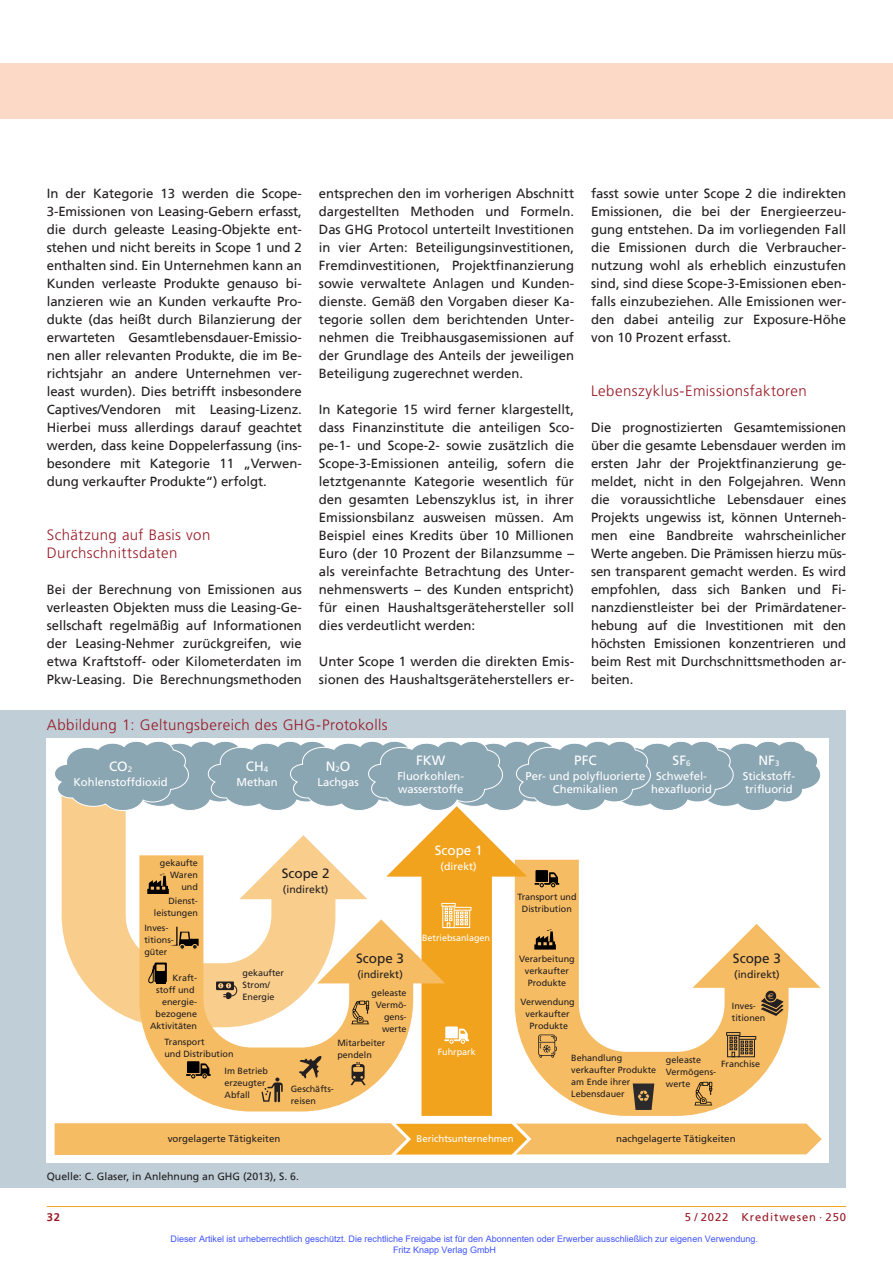
<style>
.page{position:relative;width:893px;height:1263px;background:#fff}
.page>*{position:absolute;margin:0;border:0;box-sizing:border-box;transform-origin:0 0}
.t1{font:300 15px/18px "Frutiger";letter-spacing:.025em;color:#981a26}
.t2{font:13.5px "Frutiger";color:#fff}
.t3{font:13.5px "Frutiger";color:#231f20}
.t4{font:13.2px/18px "Frutiger";color:#231f20;text-align:justify}
.t5{font:11.25px/12.8px "Frutiger";color:#fff}
.t6{font:11.25px "Frutiger";letter-spacing:.08em;color:#981a26}
.t7{font:700 11.25px "Frutiger";color:#981a26}
.t8{font:10.5px "Frutiger";color:#231f20}
.t9{font:10.5px "Frutiger";color:#fff}
.t10{font:9.75px "Frutiger";color:#231f20}
.t11{font:9.75px "Frutiger";color:#fff}
.t12{font:9px/12px "Frutiger";color:#231f20}
.t13{font:9px/10.8px "Arial";color:#4054ff}
.t14{font:9px "Frutiger";color:#fff}
.t15{font:8.1px "Euro Sans";color:#f6bc63}
</style>
<div class="page">
<hr style="left:47px;top:1206px;width:799px;height:1px;background:#f1a31e">
<div style="left:0;top:64px;width:893px;height:55px;background:#fcd9c7"></div>
<div style="left:0;top:710px;width:846px;height:478px;background:#bfced7"></div>
<div style="left:47px;top:738px;width:782px;height:425px;background:#fff"></div>
<svg style="left:55px;top:1123px;width:767px;height:32px;background:#f5bb5f"></svg>
<svg style="left:55px;top:741px;width:766px;height:375px"></svg>
<p class="t4" style="left:47px;top:185px;width:257px">In der Kategorie 13 werden die Scope-3-Emissionen von Leasing-Gebern erfasst, die durch geleaste Leasing-Objekte ent&shy;stehen und nicht bereits in Scope 1 und 2 enthalten sind. Ein Unternehmen kann an Kunden verleaste Produkte genauso bi&shy;lanzieren wie an Kunden verkaufte Pro&shy;dukte (das heißt durch Bilanzierung der erwarteten Gesamtlebensdauer-Emissio&shy;nen aller relevanten Produkte, die im Be&shy;richtsjahr an andere Unternehmen ver&shy;least wurden). Dies betrifft insbesondere Captives/Vendoren mit Leasing-Lizenz.<br>Hierbei muss allerdings darauf geachtet werden, dass keine Doppelerfassung (ins&shy;besondere mit Kategorie 11 „Verwen&shy;dung verkaufter Produkte“) erfolgt.</p>
<p class="t1" style="left:47px;top:526px;width:165px">Schätzung auf Basis von<br>Durchschnittsdaten</p>
<p class="t4" style="left:47px;top:581px;width:257px">Bei der Berechnung von Emissionen aus verleasten Objekten muss die Leasing-Ge&shy;sellschaft regelmäßig auf Informationen der Leasing-Nehmer zurückgreifen, wie etwa Kraftstoff- oder Kilometerdaten im Pkw-Leasing. Die Berechnungsmethoden</p>
<p class="t4" style="left:319px;top:185px;width:257px">entsprechen den im vorherigen Abschnitt dargestellten Methoden und Formeln.<br>Das GHG Protocol unterteilt Investitionen in vier Arten: Beteiligungsinvestitionen, Fremdinvestitionen, Projektfinanzierung sowie verwaltete Anlagen und Kunden&shy;dienste. Gemäß den Vorgaben dieser Ka&shy;tegorie sollen dem berichtenden Unter&shy;nehmen die Treibhausgasemissionen auf der Grundlage des Anteils der jeweiligen Beteiligung zugerechnet werden.</p>
<p class="t4" style="left:319px;top:401px;width:257px">In Kategorie 15 wird ferner klargestellt, dass Finanzinstitute die anteiligen Sco&shy;pe-1- und Scope-2- sowie zusätzlich die Scope-3-Emissionen anteilig, sofern die letztgenannte Kategorie wesentlich für den gesamten Lebenszyklus ist, in ihrer Emissionsbilanz ausweisen müssen. Am Beispiel eines Kredits über 10 Millionen Euro (der 10 Prozent der Bilanzsumme – als vereinfachte Betrachtung des Unter&shy;nehmenswerts – des Kunden entspricht) für einen Haushaltsgerätehersteller soll dies verdeutlicht werden:</p>
<p class="t4" style="left:319px;top:653px;width:257px">Unter Scope 1 werden die direkten Emis&shy;sionen des Haushaltsgeräteherstellers er-</p>
<p class="t4" style="left:591px;top:185px;width:257px">fasst sowie unter Scope 2 die indirekten Emissionen, die bei der Energieerzeu&shy;gung entstehen. Da im vorliegenden Fall die Emissionen durch die Verbraucher&shy;nutzung wohl als erheblich einzustufen sind, sind diese Scope-3-Emissionen eben&shy;falls einzubeziehen. Alle Emissionen wer&shy;den dabei anteilig zur Exposure-Höhe von 10 Prozent erfasst.</p>
<p class="t1" style="left:591px;top:382px;width:217px">Lebenszyklus-Emissionsfaktoren</p>
<p class="t4" style="left:591px;top:419px;width:257px">Die prognostizierten Gesamtemissionen über die gesamte Lebensdauer werden im ersten Jahr der Projektfinanzierung ge&shy;meldet, nicht in den Folgejahren. Wenn die voraussichtliche Lebensdauer eines Projekts ungewiss ist, können Unterneh&shy;men eine Bandbreite wahrscheinlicher Werte angeben. Die Prämissen hierzu müs&shy;sen transparent gemacht werden. Es wird empfohlen, dass sich Banken und Fi&shy;nanzdienstleister bei der Primärdatener&shy;hebung auf die Investitionen mit den höchsten Emissionen konzentrieren und beim Rest mit Durchschnittsmethoden ar&shy;beiten.</p>
<p class="t1" style="left:47px;top:716px;width:342px">Abbildung 1: Geltungsbereich des GHG-Protokolls</p>
<p class="t2" style="left:109px;top:758px;width:25px">CO<sub>2</sub></p>
<p class="t5" style="left:73px;top:775px;width:96px">Kohlenstoffdioxid</p>
<p class="t2" style="left:246px;top:758px;width:24px">CH<sub>4</sub></p>
<p class="t5" style="left:236px;top:775px;width:43px">Methan</p>
<p class="t2" style="left:326px;top:758px;width:26px">N<sub>2</sub>O</p>
<p class="t5" style="left:318px;top:775px;width:43px">Lachgas</p>
<p class="t2" style="left:416px;top:752px;width:31px">FKW</p>
<p class="t5" style="left:397px;top:769px;width:68px">Fluorkohlen&shy;wasserstoffe</p>
<p class="t12" style="left:160px;top:857px;width:40px;text-align:right">gekaufte<br>Waren und</p>
<p class="t12" style="left:154px;top:895px;width:46px;text-align:right">Dienst&shy;leistungen</p>
<p class="t3" style="left:282px;top:865px;width:50px">Scope 2</p>
<p class="t8" style="left:283px;top:883px;width:47px">(indirekt)</p>
<p class="t2" style="left:435px;top:842px;width:50px">Scope 1</p>
<p class="t9" style="left:441px;top:860px;width:38px">(direkt)</p>
<p class="t12" style="left:144px;top:921px;width:31px">Inves&shy;titions&shy;güter</p>
<p class="t12" style="left:150px;top:971px;width:49px;text-align:right">Kraft-<br>stoff und energie&shy;bezogene<br>Aktivitäten</p>
<p class="t12" style="left:164px;top:1036px;width:71px">Transport<br>und Distribution</p>
<p class="t12" style="left:242px;top:966px;width:43px">gekaufter<br>Strom/<br>Energie</p>
<p class="t3" style="left:356px;top:951px;width:50px">Scope 3</p>
<p class="t8" style="left:357px;top:968px;width:47px">(indirekt)</p>
<p class="t12" style="left:372px;top:986px;width:37px;text-align:right">geleaste<br>Vermö&shy;gens&shy;werte</p>
<p class="t12" style="left:337px;top:1037px;width:50px">Mitarbeiter pendeln</p>
<p class="t12" style="left:225px;top:1064px;width:45px">Im Betrieb erzeugter<br>Abfall</p>
<p class="t12" style="left:291px;top:1082px;width:45px">Geschäfts&shy;reisen</p>
<p class="t14" style="left:422px;top:933px;width:70px">Betriebsanlagen</p>
<p class="t14" style="left:438px;top:1046px;width:40px">Fuhrpark</p>
<p class="t2" style="left:574px;top:752px;width:24px">PFC</p>
<p class="t5" style="left:525px;top:769px;width:121px;text-align:center">Per- und polyfluorierte<br>Chemikalien</p>
<p class="t2" style="left:673px;top:752px;width:19px">SF<sub>6</sub></p>
<p class="t5" style="left:651px;top:769px;width:62px;text-align:center">Schwefel&shy;hexafluorid</p>
<p class="t2" style="left:758px;top:752px;width:22px">NF<sub>3</sub></p>
<p class="t5" style="left:743px;top:769px;width:54px">Stickstoff&shy;trifluorid</p>
<p class="t12" style="left:517px;top:890px;width:61px;text-align:center">Transport und<br>Distribution</p>
<p class="t3" style="left:733px;top:951px;width:50px">Scope 3</p>
<p class="t8" style="left:734px;top:968px;width:47px">(indirekt)</p>
<p class="t12" style="left:519px;top:953px;width:57px;text-align:center">Verarbeitung verkaufter<br>Produkte</p>
<p class="t12" style="left:521px;top:996px;width:56px;text-align:center">Verwendung verkaufter<br>Produkte</p>
<p class="t12" style="left:571px;top:1051px;width:87px">Behandlung verkaufter Produkte am Ende ihrer<br>Lebensdauer</p>
<p class="t12" style="left:666px;top:1054px;width:52px">geleaste<br>Vermögens&shy;werte</p>
<p class="t15" style="left:768px;top:991px;width:8px">€</p>
<p class="t12" style="left:732px;top:999px;width:35px">Inves&shy;titionen</p>
<p class="t12" style="left:721px;top:1058px;width:41px">Franchise</p>
<p class="t10" style="left:168px;top:1133px;width:114px">vorgelagerte Tätigkeiten</p>
<p class="t10" style="left:616px;top:1133px;width:121px">nachgelagerte Tätigkeiten</p>
<p class="t11" style="left:416px;top:1133px;width:99px">Berichtsunternehmen</p>
<p class="t8" style="left:47px;top:1171px;width:254px">Quelle: C. Glaser, in Anlehnung an GHG (2013), S. 6.</p>
<p class="t7" style="left:47px;top:1211px;width:15px">32</p>
<p class="t6" style="left:685px;top:1211px;width:163px">5 / 2022 Kreditwesen · 250</p>
<p class="t13" style="left:393px;top:1233px;width:366px;text-indent:-223px">Dieser Artikel ist urheberrechtlich geschützt. Die rechtliche Freigabe ist für den Abonnenten oder Erwerber ausschließlich zur eigenen Verwendung.<br>Fritz Knapp Verlag GmbH</p>
</div>
